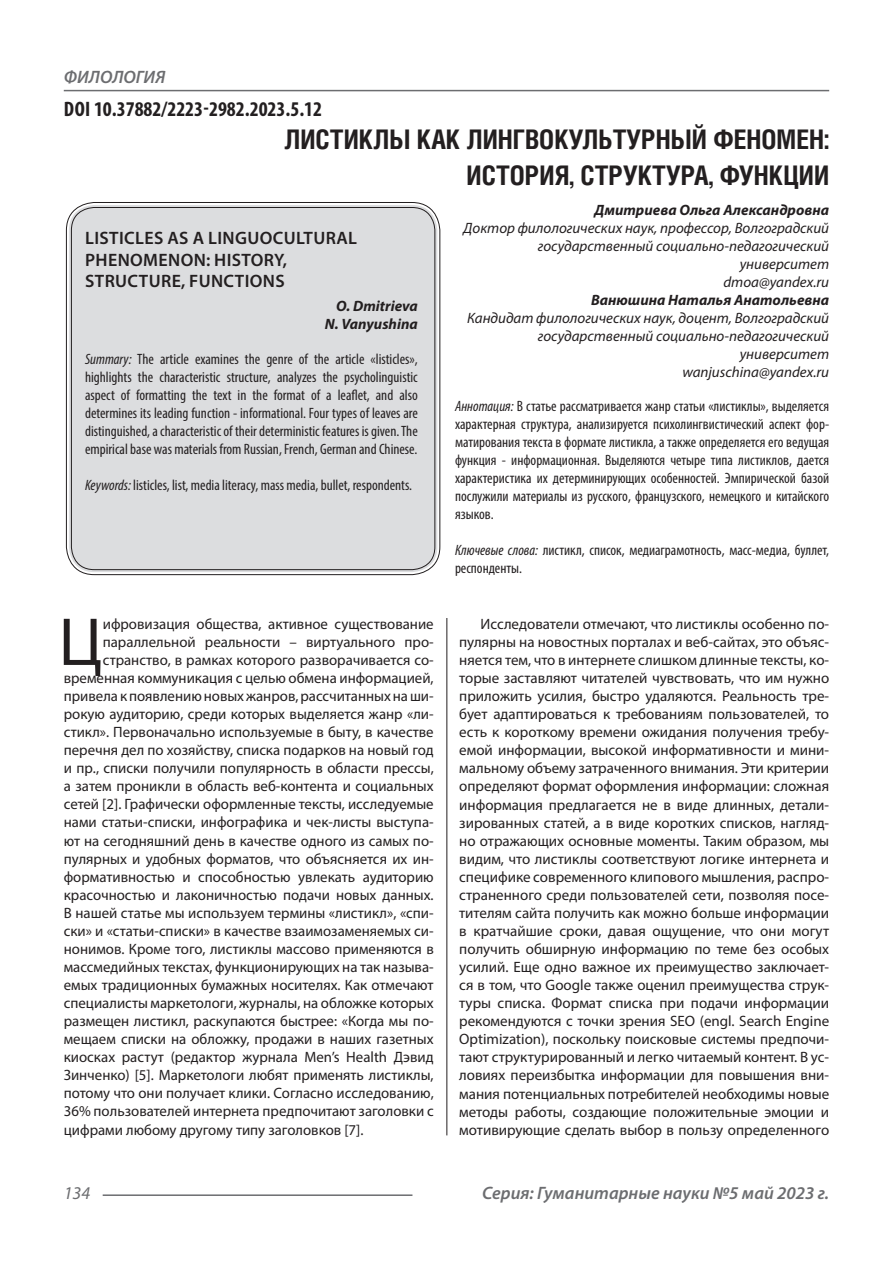
<style>
.page{position:relative;width:893px;height:1263px;background:#fff}
.page>*{position:absolute;margin:0;border:0;box-sizing:border-box;transform-origin:0 0}
.Статья_текст_первый{font:68.4px "Myriad Pro";color:#231f20}
.Статья_название{font:700 27px "Helios Cond C";color:#231f20}
.ДОИ{font:700 condensed 21px "Myriad Pro";color:#231f20}
.Статья_название_англ{font:600 18px/21.6px "Myriad Pro";letter-spacing:.02em;color:#231f20}
.t1{font:italic 600 18px "Myriad Pro";color:#6c6d70}
.t2{font:italic 18px "Myriad Pro";color:#6c6d70}
.Статья_текст_первый-2{font:15px "Myriad Pro";color:#231f20}
.Статья_текст{font:15px/18px "Myriad Pro";color:#231f20;text-align:justify}
.Статья_аннотация_тек{font:condensed 15px/18px "Myriad Pro";color:#231f20;text-align:justify}
.Статья_аннотация_анг{font:condensed 15px/18px "Myriad Pro";color:#231f20;text-align:justify}
.Статья_автор_инфо{font:italic 15px/18px "Myriad Pro";color:#231f20;text-align:right}
.Статья_автор_фио_рус{font:italic 700 15px "Myriad Pro";color:#231f20}
.Статья_автор_англ{font:italic 700 15px "Myriad Pro";color:#231f20}
.s1{font-style:italic}
</style>
<div class="page">
<hr style="left:446px;top:128px;width:1px;height:1007px;background:#231f20">
<hr style="left:103px;top:1194px;width:309px;height:2px;background:#6c6d70">
<hr style="left:64px;top:90px;width:765px;height:1px;background:#6c6d70">
<div style="left:69px;top:205px;width:368px;height:367px;background:#dcdddf;border-radius:26px"></div>
<div style="left:71px;top:207px;width:364px;height:363px;border:1px solid #231f20;border-radius:23px"></div>
<p class="t1" style="left:64px;top:66px;width:103px">ФИЛОЛОГИЯ</p>
<p class="ДОИ" style="left:64px;top:96px;width:260px">DOI 10.37882/2223-2982.2023.5.12</p>
<p class="Статья_название" style="left:285px;top:124px;width:546px">ЛИСТИКЛЫ КАК ЛИНГВОКУЛЬТУРНЫЙ ФЕНОМЕН:</p>
<p class="Статья_название" style="left:467px;top:160px;width:364px">ИСТОРИЯ, СТРУКТУРА, ФУНКЦИИ</p>
<p class="Статья_автор_фио_рус" style="left:594px;top:200px;width:236px">Дмитриева Ольга Александровна</p>
<p class="Статья_автор_инфо" style="left:463px;top:218px;width:367px">Доктор филологических наук, профессор, Волгоградский государственный социально-педагогический университет</p>
<p class="Статья_автор_инфо" style="left:723px;top:272px;width:107px">dmoa@yandex.ru</p>
<p class="Статья_автор_фио_рус" style="left:591px;top:290px;width:240px">Ванюшина Наталья Анатольевна</p>
<p class="Статья_автор_инфо" style="left:467px;top:308px;width:364px">Кандидат филологических наук, доцент, Волгоградский государственный социально-педагогический университет</p>
<p class="Статья_автор_инфо" style="left:682px;top:362px;width:148px">wanjuschina@yandex.ru</p>
<p class="Статья_аннотация_тек" style="left:455px;top:397px;width:376px"><span class="s1">Аннотация:</span> В статье рассматривается жанр статьи «листиклы», выделяется характерная структура, анализируется психолингвистический аспект фор&shy;матирования текста в формате листикла, а также определяется его ведущая функция - информационная. Выделяются четыре типа листиклов, дается характеристика их детерминирующих особенностей. Эмпирической базой послужили материалы из русского, французского, немецкого и китайского языков.</p>
<p class="Статья_аннотация_тек" style="left:455px;top:541px;width:376px"><span class="s1">Ключевые слова:</span> листикл, список, медиаграмотность, масс-медиа, буллет, респонденты.</p>
<p class="Статья_название_англ" style="left:85px;top:227px;width:273px">LISTICLES AS A LINGUOCULTURAL<br>PHENOMENON: HISTORY,</p>
<p class="Статья_название_англ" style="left:85px;top:270px;width:201px">STRUCTURE, FUNCTIONS</p>
<p class="Статья_автор_англ" style="left:336px;top:296px;width:83px">O. Dmitrieva</p>
<p class="Статья_автор_англ" style="left:325px;top:314px;width:94px">N. Vanyushina</p>
<p class="Статья_аннотация_анг" style="left:85px;top:350px;width:334px"><span class="s1">Summary:</span> The article examines the genre of the article «listicles», highlights the characteristic structure, analyzes the psycholinguistic aspect of formatting the text in the format of a leaflet, and also determines its leading function - informational. Four types of leaves are distinguished, a characteristic of their deterministic features is given. The empirical base was materials from Russian, French, German and Chinese.</p>
<p class="Статья_аннотация_анг" style="left:85px;top:476px;width:329px"><span class="s1">Keywords:</span> listicles, list, media literacy, mass media, bullet, respondents.</p>
<p class="Статья_текст_первый" style="left:59px;top:600px;width:46px">Ц</p>
<p class="Статья_текст_первый-2" style="left:103px;top:615px;width:332px">ифровизация общества, активное существование</p>
<p class="Статья_текст_первый-2" style="left:103px;top:633px;width:332px">параллельной реальности – виртуального про-</p>
<p class="Статья_текст_первый-2" style="left:103px;top:651px;width:332px">странство, в рамках которого разворачивается со-</p>
<p class="Статья_текст_первый-2" style="left:64px;top:669px;width:371px">временная коммуникация с целью обмена информацией,</p>
<p class="Статья_текст_первый-2" style="left:64px;top:687px;width:371px">привела к появлению новых жанров, рассчитанных на ши-</p>
<p class="Статья_текст_первый-2" style="left:64px;top:705px;width:371px">рокую аудиторию, среди которых выделяется жанр «ли-</p>
<p class="Статья_текст_первый-2" style="left:64px;top:723px;width:371px">стикл». Первоначально используемые в быту, в качестве</p>
<p class="Статья_текст_первый-2" style="left:64px;top:741px;width:371px">перечня дел по хозяйству, списка подарков на новый год</p>
<p class="Статья_текст_первый-2" style="left:64px;top:759px;width:371px">и пр., списки получили популярность в области прессы,</p>
<p class="Статья_текст_первый-2" style="left:64px;top:777px;width:371px">а затем проникли в область веб-контента и социальных</p>
<p class="Статья_текст_первый-2" style="left:64px;top:795px;width:371px">сетей [2]. Графически оформленные тексты, исследуемые</p>
<p class="Статья_текст_первый-2" style="left:64px;top:813px;width:371px">нами статьи-списки, инфографика и чек-листы выступа-</p>
<p class="Статья_текст_первый-2" style="left:64px;top:831px;width:371px">ют на сегодняшний день в качестве одного из самых по-</p>
<p class="Статья_текст_первый-2" style="left:64px;top:849px;width:371px">пулярных и удобных форматов, что объясняется их ин-</p>
<p class="Статья_текст_первый-2" style="left:64px;top:867px;width:371px">формативностью и способностью увлекать аудиторию</p>
<p class="Статья_текст_первый-2" style="left:64px;top:885px;width:371px">красочностью и лаконичностью подачи новых данных.</p>
<p class="Статья_текст_первый-2" style="left:64px;top:903px;width:371px">В нашей статье мы используем термины «листикл», «спи-</p>
<p class="Статья_текст_первый-2" style="left:64px;top:921px;width:371px">ски» и «статьи-списки» в качестве взаимозаменяемых си-</p>
<p class="Статья_текст_первый-2" style="left:64px;top:940px;width:371px">нонимов. Кроме того, листиклы массово применяются в</p>
<p class="Статья_текст_первый-2" style="left:64px;top:958px;width:371px">массмедийных текстах, функционирующих на так называ-</p>
<p class="Статья_текст_первый-2" style="left:64px;top:976px;width:371px">емых традиционных бумажных носителях. Как отмечают</p>
<p class="Статья_текст_первый-2" style="left:64px;top:994px;width:371px">специалисты маркетологи, журналы, на обложке которых</p>
<p class="Статья_текст_первый-2" style="left:64px;top:1012px;width:371px">размещен листикл, раскупаются быстрее: «Когда мы по-</p>
<p class="Статья_текст_первый-2" style="left:64px;top:1030px;width:371px">мещаем списки на обложку, продажи в наших газетных</p>
<p class="Статья_текст_первый-2" style="left:64px;top:1048px;width:371px">киосках растут (редактор журнала Men’s Health Дэвид</p>
<p class="Статья_текст_первый-2" style="left:64px;top:1066px;width:371px">Зинченко) [5]. Маркетологи любят применять листиклы,</p>
<p class="Статья_текст_первый-2" style="left:64px;top:1084px;width:371px">потому что они получает клики. Согласно исследованию,</p>
<p class="Статья_текст_первый-2" style="left:64px;top:1102px;width:371px">36% пользователей интернета предпочитают заголовки с</p>
<p class="Статья_текст_первый-2" style="left:64px;top:1120px;width:301px">цифрами любому другому типу заголовков [7].</p>
<p class="Статья_текст" style="left:459px;top:615px;width:371px;text-indent:21px">Исследователи отмечают, что листиклы особенно по&shy;пулярны на новостных порталах и веб-сайтах, это объяс&shy;няется тем, что в интернете слишком длинные тексты, ко&shy;торые заставляют читателей чувствовать, что им нужно приложить усилия, быстро удаляются. Реальность тре&shy;бует адаптироваться к требованиям пользователей, то есть к короткому времени ожидания получения требу&shy;емой информации, высокой информативности и мини&shy;мальному объему затраченного внимания. Эти критерии определяют формат оформления информации: сложная информация предлагается не в виде длинных, детали&shy;зированных статей, а в виде коротких списков, нагляд&shy;но отражающих основные моменты. Таким образом, мы видим, что листиклы соответствуют логике интернета и специфике современного клипового мышления, распро&shy;страненного среди пользователей сети, позволяя посе&shy;тителям сайта получить как можно больше информации в кратчайшие сроки, давая ощущение, что они могут получить обширную информацию по теме без особых усилий. Еще одно важное их преимущество заключает&shy;ся в том, что Google также оценил преимущества струк&shy;туры списка. Формат списка при подачи информации рекомендуются с точки зрения SEO (engl. Search Engine Optimization), поскольку поисковые системы предпочи&shy;тают структурированный и легко читаемый контент. В ус&shy;ловиях переизбытка информации для повышения вни&shy;мания потенциальных потребителей необходимы новые методы работы, создающие положительные эмоции и мотивирующие сделать выбор в пользу определенного</p>
<p class="t2" style="left:64px;top:1182px;width:28px">134</p>
<p class="t1" style="left:482px;top:1182px;width:349px">Серия: Гуманитарные науки №5 май 2023 г.</p>
</div>
